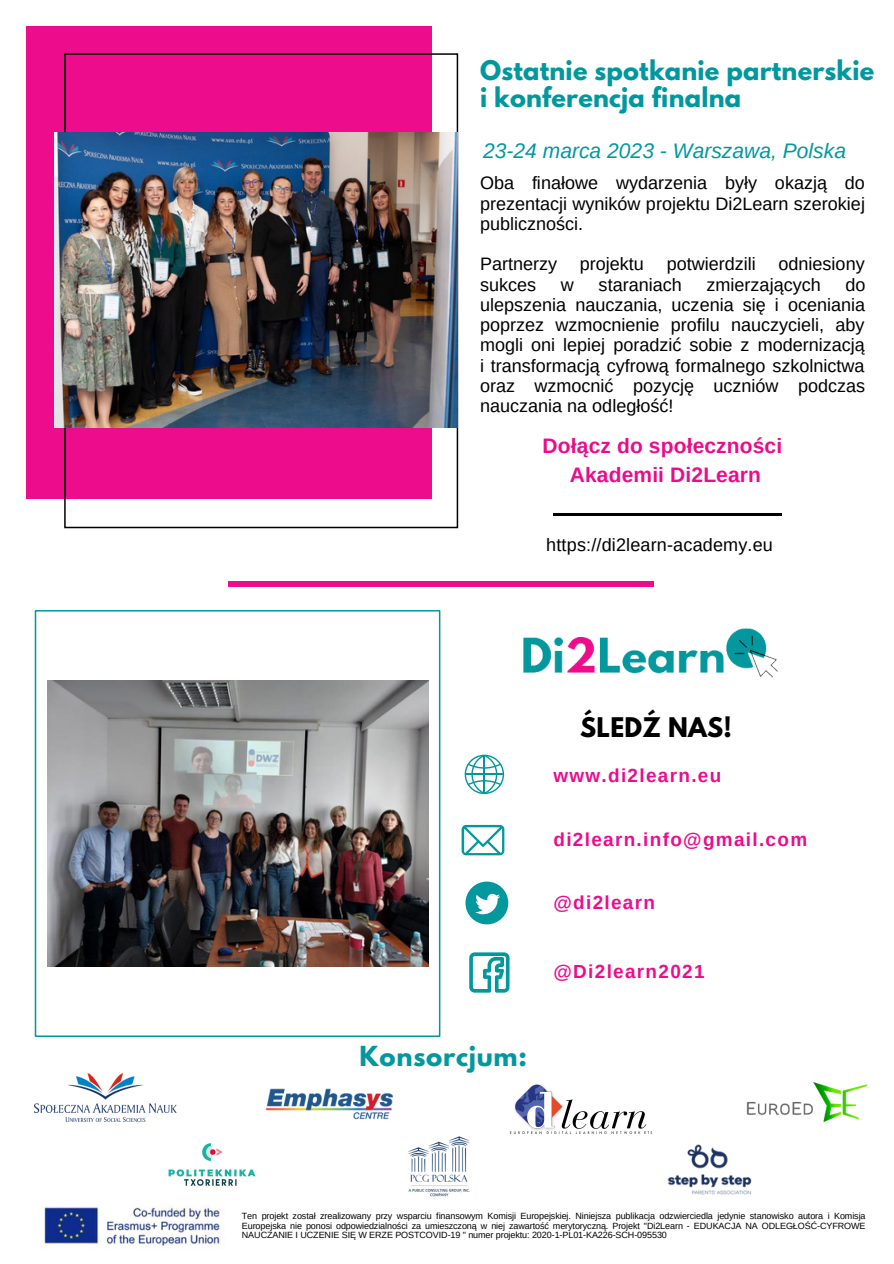
<style>
.page{position:relative;width:894px;height:1264px;background:#fff}
.page>*{position:absolute;margin:0;border:0;box-sizing:border-box;transform-origin:0 0}
.t1{font:700 24.45px "League Spartan";letter-spacing:.03em;color:#03989e}
.t2{font:700 24px/27px "League Spartan";letter-spacing:.01em;color:#00989e}
.t3{font:700 24px "League Spartan";letter-spacing:.01em;color:#000}
.t4{font:700 21px/29.2px "Arimo";letter-spacing:.005em;color:#eb0b8b;text-align:center}
.t5{font:italic 21px "Arimo";color:#00989e}
.t6{font:700 18.9px "Arimo";letter-spacing:.07em;color:#ec0c8c}
.t7{font:18px/20.2px "Arimo";color:#000;text-align:justify}
.t8{font:9px/9.8px "Arimo";letter-spacing:-.01em;color:#000;text-align:justify}
</style>
<div class="page">
<div style="left:35px;top:610px;width:405px;height:426px;border:2px solid #00989e"></div>
<div style="left:26px;top:26px;width:405px;height:472px;background:#ec0c8c"></div>
<hr style="left:553px;top:513px;width:229px;height:2px;background:#000">
<img style="left:47px;top:680px;width:381px;height:286px">
<div style="left:228px;top:581px;width:425px;height:6px;background:#ec0c8c"></div>
<img style="left:44px;top:1206px;width:178px;height:40px">
<img style="left:523px;top:628px;width:255px;height:50px">
<img style="left:54px;top:132px;width:403px;height:295px">
<svg style="left:461px;top:825px;width:43px;height:30px"></svg>
<svg style="left:465px;top:881px;width:43px;height:43px"></svg>
<svg style="left:469px;top:952px;width:40px;height:40px"></svg>
<img style="left:35px;top:1073px;width:142px;height:48px">
<img style="left:266px;top:1088px;width:127px;height:32px">
<img style="left:667px;top:1144px;width:85px;height:51px">
<img style="left:509px;top:1084px;width:143px;height:49px">
<img style="left:168px;top:1143px;width:88px;height:43px">
<img style="left:408px;top:1136px;width:62px;height:61px">
<img style="left:746px;top:1082px;width:122px;height:41px">
<svg style="left:464px;top:754px;width:40px;height:40px"></svg>
<hr style="left:483px;top:755px;width:1px;height:38px;background:#00989e">
<h2 class="t2" style="left:480px;top:60px;width:395px">Ostatnie spotkanie partnerskie i konferencja finalna</h2>
<p class="t5" style="left:483px;top:139px;width:364px">23-24 marca 2023 - Warszawa, Polska</p>
<p class="t7" style="left:480px;top:173px;width:386px">Oba finałowe wydarzenia były okazją do prezentacji wyników projektu Di2Learn szerokiej publiczności.</p>
<p class="t7" style="left:480px;top:254px;width:79px">Partnerzy</p>
<p class="t7" style="left:579px;top:254px;width:66px">projektu</p>
<p class="t7" style="left:666px;top:254px;width:91px">potwierdzili</p>
<p class="t7" style="left:778px;top:254px;width:88px">odniesiony</p>
<p class="t7" style="left:480px;top:274px;width:58px">sukces</p>
<p class="t7" style="left:560px;top:274px;width:15px">w</p>
<p class="t7" style="left:598px;top:274px;width:85px">staraniach</p>
<p class="t7" style="left:706px;top:274px;width:116px">zmierzających</p>
<p class="t7" style="left:480px;top:274px;width:387px;text-indent:365px">do ulepszenia nauczania, uczenia się i oceniania poprzez wzmocnienie profilu nauczycieli, aby mogli oni lepiej poradzić sobie z modernizacją i transformacją cyfrową formalnego szkolnictwa oraz wzmocnić pozycję uczniów podczas nauczania na odległość!</p>
<p class="t4" style="left:542px;top:431px;width:241px">Dołącz do społeczności<br>Akademii Di2Learn</p>
<p class="t7" style="left:546px;top:534px;width:228px">https://di2learn-academy.eu</p>
<h2 class="t3" style="left:580px;top:715px;width:153px">ŚLEDŹ NAS!</h2>
<p class="t6" style="left:553px;top:765px;width:169px">www.di2learn.eu</p>
<p class="t6" style="left:553px;top:828px;width:255px">di2learn.info@gmail.com</p>
<p class="t6" style="left:553px;top:891px;width:103px">@di2learn</p>
<h1 class="t1" style="left:359px;top:1044px;width:169px">Konsorcjum:</h1>
<p class="t6" style="left:553px;top:961px;width:153px">@Di2learn2021</p>
<p class="t8" style="left:242px;top:1210px;width:625px">Ten projekt został zrealizowany przy wsparciu finansowym Komisji Europejskiej. Niniejsza publikacja odzwierciedla jedynie stanowisko autora i Komisja Europejska nie ponosi odpowiedzialności za umieszczoną w niej zawartość merytoryczną. Projekt "Di2Learn - EDUKACJA NA ODLEGŁOŚĆ-CYFROWE NAUCZANIE I UCZENIE SIĘ W ERZE POSTCOVID-19 " numer projektu: 2020-1-PL01-KA226-SCH-095530</p>
</div>
